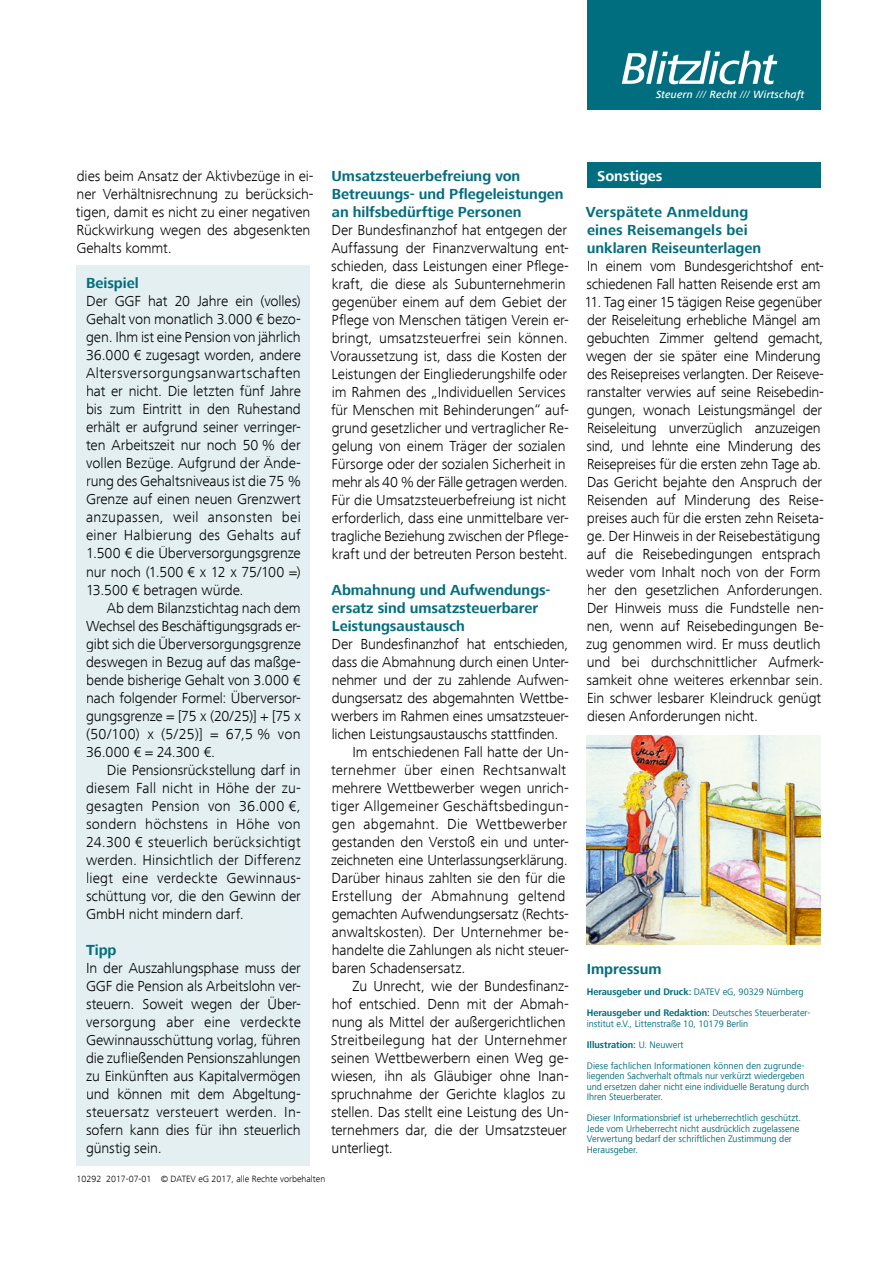
<style>
.page{position:relative;width:893px;height:1263px;background:#fff}
.page>*{position:absolute;margin:0;border:0;box-sizing:border-box;transform-origin:0 0}
.t1{font:300 15px/18px "Frutiger Next Com";letter-spacing:-.005em;color:#000}
.t2{font:700 15px/18px "Frutiger Next Com";letter-spacing:-.005em;color:#006e7e}
.t3{font:300 15px "Frutiger Next Com";letter-spacing:.015em;color:#000}
.t4{font:700 15px "Frutiger Next Com";letter-spacing:-.005em;color:#fff}
.t5{font:italic 500 10.8px "Frutiger Next Com";letter-spacing:.02em;color:#fff}
.t6{font:9.75px/10.5px "Frutiger Next Com";color:#006e7e;scale:.96 1}
.t7{font:700 9.75px/21px "Frutiger Next Com";color:#006e7e;scale:.96 1}
.t8{font:300 9.3px "Frutiger Next Com";color:#000}
.s1{font-weight:400}
.s2{font-weight:700}
</style>
<div class="page">
<div style="left:587px;top:0;width:234px;height:110px;background:#006e7e"></div>
<svg style="left:622px;top:51px;width:155px;height:33px"></svg>
<div style="left:587px;top:163px;width:234px;height:25px;background:#006e7e"></div>
<img style="left:587px;top:735px;width:234px;height:209px">
<div style="left:77px;top:265px;width:233px;height:900px;background:#e3eff1"></div>
<p class="t5" style="left:656px;top:88px;width:150px">Steuern <span class="s1">///</span> Recht <span class="s1">///</span> Wirtschaft</p>
<p class="t1" style="left:76px;top:167px;width:239px">dies beim Ansatz der Aktivbezüge in ei&shy;ner Verhältnisrechnung zu berücksich&shy;tigen, damit es nicht zu einer negativen Rückwirkung wegen des abgesenkten Gehalts kommt.</p>
<p class="t2" style="left:86px;top:274px;width:54px">Beispiel</p>
<p class="t1" style="left:86px;top:292px;width:216px;text-align:justify">Der GGF hat 20 Jahre ein (volles)<br>Gehalt von monatlich 3.000 € bezo&shy;gen. Ihm ist eine Pension von jährlich 36.000 € zugesagt worden, andere Altersversorgungsanwartschaften hat er nicht. Die letzten fünf Jahre bis zum Eintritt in den Ruhestand erhält er aufgrund seiner verringer&shy;ten Arbeitszeit nur noch 50 % der vollen Bezüge. Aufgrund der Ände&shy;rung des Gehaltsniveaus ist die 75 % Grenze auf einen neuen Grenzwert anzupassen, weil ansonsten bei einer Halbierung des Gehalts auf 1.500 € die Überversorgungsgrenze nur noch (1.500 € x 12 x 75/100 =)<br>13.500 € betragen würde.</p>
<p class="t1" style="left:86px;top:598px;width:216px;text-align:justify;text-indent:21px">Ab dem Bilanzstichtag nach dem Wechsel des Beschäftigungsgrads er&shy;gibt sich die Überversorgungsgrenze deswegen in Bezug auf das maßge&shy;bende bisherige Gehalt von 3.000 € nach folgender Formel: Überversor&shy;gungsgrenze = [75 x (20/25)] + [75 x (50/100) x (5/25)] = 67,5 % von 36.000 € = 24.300 €.</p>
<p class="t1" style="left:86px;top:760px;width:216px;text-align:justify;text-indent:21px">Die Pensionsrückstellung darf in diesem Fall nicht in Höhe der zu&shy;gesagten Pension von 36.000 €, sondern höchstens in Höhe von 24.300 € steuerlich berücksichtigt werden. Hinsichtlich der Differenz liegt eine verdeckte Gewinnaus&shy;schüttung vor, die den Gewinn der GmbH nicht mindern darf.</p>
<p class="t2" style="left:86px;top:940px;width:32px">Tipp</p>
<p class="t1" style="left:86px;top:959px;width:216px;text-align:justify">In der Auszahlungsphase muss der GGF die Pension als Arbeitslohn ver&shy;steuern. Soweit wegen der Über&shy;versorgung aber eine verdeckte Gewinnausschüttung vorlag, führen die zufließenden Pensionszahlungen zu Einkünften aus Kapitalvermögen und können mit dem Abgeltung&shy;steuersatz versteuert werden. In&shy;sofern kann dies für ihn steuerlich günstig sein.</p>
<p class="t2" style="left:332px;top:167px;width:233px">Umsatzsteuerbefreiung von<br>Betreuungs- und Pflegeleistungen an hilfsbedürftige Personen</p>
<p class="t1" style="left:330px;top:221px;width:240px">Der Bundesfinanzhof hat entgegen der Auffassung der Finanzverwaltung ent&shy;schieden, dass Leistungen einer Pflege&shy;kraft, die diese als Subunternehmerin gegenüber einem auf dem Gebiet der Pflege von Menschen tätigen Verein er&shy;bringt, umsatzsteuerfrei sein können.<br>Voraussetzung ist, dass die Kosten der Leistungen der Eingliederungshilfe oder im Rahmen des „Individuellen Services für Menschen mit Behinderungen“ auf&shy;grund gesetzlicher und vertraglicher Re - gelung von einem Träger der sozialen Fürsorge oder der sozialen Sicherheit in mehr als 40 % der Fälle getragen werden.<br>Für die Umsatzsteuerbefreiung ist nicht erforderlich, dass eine unmittelbare ver&shy;tragliche Beziehung zwischen der Pflege - kraft und der betreuten Person besteht.</p>
<p class="t2" style="left:332px;top:581px;width:221px">Abmahnung und Aufwendungs&shy;ersatz sind umsatzsteuerbarer<br>Leistungsaustausch</p>
<p class="t1" style="left:332px;top:635px;width:238px">Der Bundesfinanzhof hat entschieden,</p>
<p class="t1" style="left:332px;top:653px;width:238px">dass die Abmahnung durch einen Unter-</p>
<p class="t1" style="left:332px;top:671px;width:239px">nehmer und der zu zahlende Aufwen-</p>
<p class="t1" style="left:332px;top:689px;width:238px">dungsersatz des abgemahnten Wettbe-</p>
<p class="t1" style="left:331px;top:707px;width:239px">werbers im Rahmen eines umsatzsteuer-</p>
<p class="t1" style="left:332px;top:725px;width:228px">lichen Leistungsaustauschs stattfinden.</p>
<p class="t1" style="left:352px;top:743px;width:218px">Im entschiedenen Fall hatte der Un-</p>
<p class="t3" style="left:331px;top:761px;width:237px">ternehmer über einen Rechtsanwalt</p>
<p class="t1" style="left:332px;top:779px;width:239px">mehrere Wettbewerber wegen unrich-</p>
<p class="t3" style="left:331px;top:797px;width:239px">ti ger Allgemeiner Geschäftsbedingun-</p>
<p class="t3" style="left:332px;top:815px;width:237px">gen abgemahnt. Die Wettbewerber</p>
<p class="t1" style="left:332px;top:833px;width:238px">gestanden den Verstoß ein und unter-</p>
<p class="t1" style="left:331px;top:851px;width:238px">zeichneten eine Unterlassungserklärung.</p>
<p class="t1" style="left:332px;top:869px;width:235px">Darüber hinaus zahlten sie den für die</p>
<p class="t3" style="left:332px;top:887px;width:235px">Erstellung der Abmahnung geltend</p>
<p class="t1" style="left:332px;top:905px;width:239px">gemachten Aufwendungsersatz (Rechts-</p>
<p class="t1" style="left:332px;top:923px;width:239px">anwalts kosten). Der Unternehmer be-</p>
<p class="t1" style="left:332px;top:941px;width:239px">handelte die Zahlungen als nicht steuer-</p>
<p class="t1" style="left:332px;top:959px;width:135px">baren Schadensersatz.</p>
<p class="t1" style="left:352px;top:977px;width:218px">Zu Unrecht, wie der Bundesfinanz-</p>
<p class="t1" style="left:332px;top:995px;width:239px">hof entschied. Denn mit der Abmah-</p>
<p class="t1" style="left:332px;top:1013px;width:235px">nung als Mittel der außergerichtlichen</p>
<p class="t3" style="left:331px;top:1031px;width:238px">Streitbeilegung hat der Unternehmer</p>
<p class="t1" style="left:331px;top:1049px;width:239px">seinen Wettbewerbern einen Weg ge-</p>
<p class="t1" style="left:331px;top:1067px;width:239px">wiesen, ihn als Gläubiger ohne Inan-</p>
<p class="t1" style="left:331px;top:1085px;width:236px">spruchnahme der Gerichte klaglos zu</p>
<p class="t1" style="left:331px;top:1103px;width:239px">stellen. Das stellt eine Leistung des Un-</p>
<p class="t1" style="left:331px;top:1121px;width:237px">ternehmers dar, die der Umsatzsteuer</p>
<p class="t1" style="left:332px;top:1139px;width:63px">unterliegt.</p>
<p class="t8" style="left:77px;top:1174px;width:250px">10292 2017-07-01 © DATEV eG 2017, alle Rechte vorbehalten</p>
<p class="t4" style="left:597px;top:167px;width:67px">Sonstiges</p>
<p class="t2" style="left:586px;top:203px;width:177px">Verspätete Anmeldung eines Reisemangels bei unklaren Reiseunterlagen</p>
<p class="t1" style="left:586px;top:257px;width:239px">In einem vom Bundesgerichtshof ent&shy;schiedenen Fall hatten Reisende erst am</p>
<p class="t1" style="left:584px;top:293px;width:241px">11. Tag einer 15 tägigen Reise gegenüber der Reiseleitung erhebliche Mängel am gebuchten Zimmer geltend gemacht, wegen der sie später eine Minderung des Reisepreises verlangten. Der Reiseve&shy;ranstalter verwies auf seine Reisebedin&shy;gungen, wonach Leistungsmängel der Reiseleitung unverzüglich anzuzeigen sind, und lehnte eine Minderung des Reisepreises für die ersten zehn Tage ab.<br>Das Gericht bejahte den Anspruch der Reisenden auf Minderung des Reise&shy;preises auch für die ersten zehn Reiseta&shy;ge. Der Hinweis in der Reisebestätigung auf die Reisebedingungen entsprach weder vom Inhalt noch von der Form her den gesetzlichen Anforderungen.<br>Der Hinweis muss die Fundstelle nen&shy;nen, wenn auf Reisebedingungen Be&shy;zug genommen wird. Er muss deutlich und bei durchschnittlicher Aufmerk&shy;samkeit ohne weiteres erkennbar sein.<br>Ein schwer lesbarer Kleindruck genügt diesen Anforderungen nicht.</p>
<p class="t2" style="left:587px;top:960px;width:76px">Impressum</p>
<p class="t7" style="left:587px;top:981px;width:235px">Herausgeber und Druck: <span class="s1">DATEV eG, 90329 Nürnberg<br></span>Herausgeber und Redaktion: <span class="s1">Deutsches Steuerberater-</span></p>
<p class="t6" style="left:587px;top:1013px;width:228px;line-height:21px">institut e.V., Littenstraße 10, 10179 Berlin<br><span class="s2">Illustration:</span> U. Neuwert<br>Diese fachlichen Informationen können den zugrunde-</p>
<p class="t6" style="left:587px;top:1070px;width:233px">liegenden Sachverhalt oftmals nur verkürzt wiedergeben und ersetzen daher nicht eine individuelle Beratung durch<br>Ihren Steuerberater.</p>
<p class="t6" style="left:587px;top:1112px;width:225px">Dieser Informationsbrief ist urheberrechtlich geschützt.<br>Jede vom Urheberrecht nicht ausdrücklich zugelassene Verwertung bedarf der schriftlichen Zustimmung der Herausgeber.</p>
</div>
